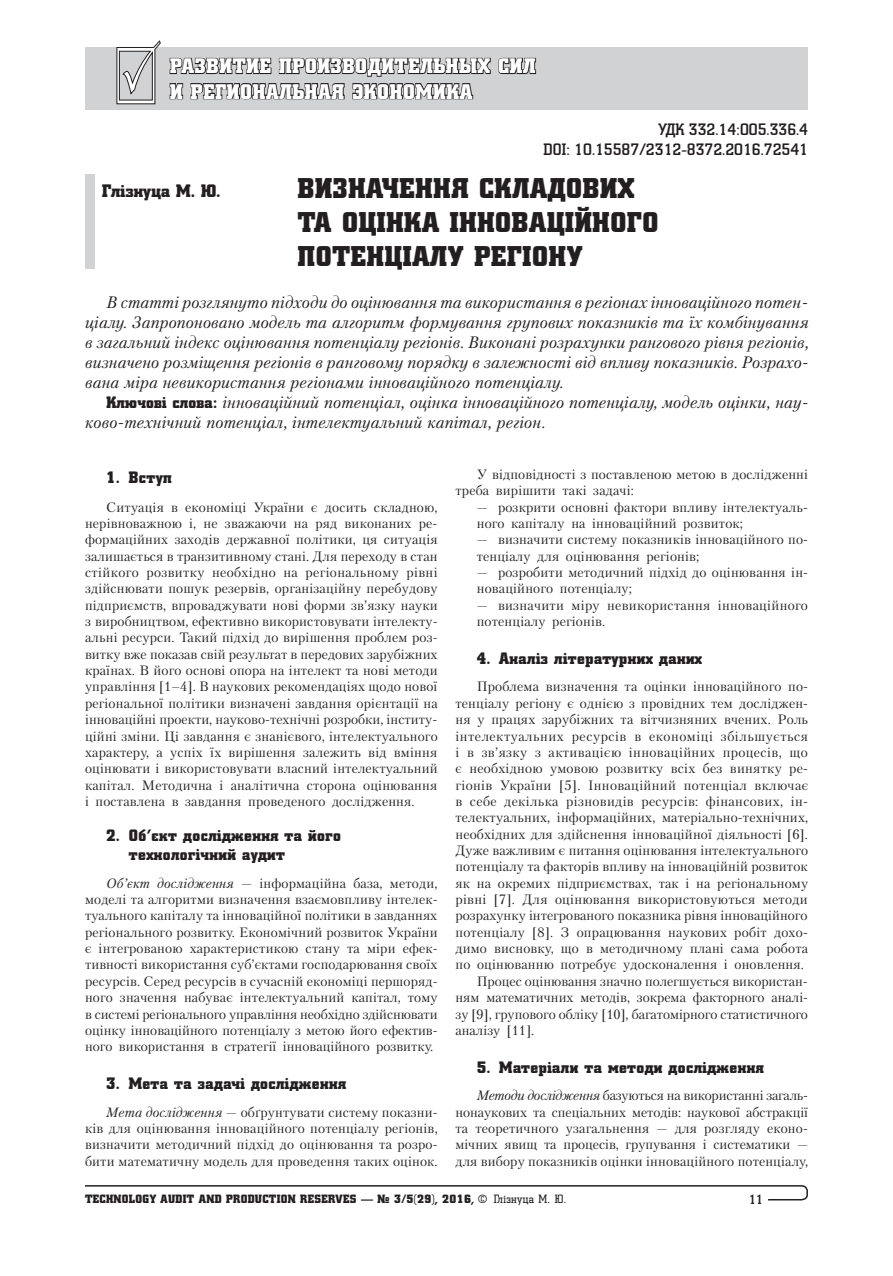
<style>
.page{position:relative;width:893px;height:1276px;background:#fff}
.page>*{position:absolute;margin:0;border:0;box-sizing:border-box;transform-origin:0 0}
.t1{font:28.5px/34.2px "Coliseum Black C";letter-spacing:.025em;color:#231f20}
.t2{font:21px/25.2px "Coliseum Black C";letter-spacing:.035em;color:#fff}
.t3{font:18px "Coliseum Black C";color:#231f20}
.t4{font:italic 16.5px/20.1px "Petersburg C";letter-spacing:.01em;color:#231f20;text-align:justify}
.t5{font:16.5px/18.8px "Coliseum Black C";letter-spacing:.025em;color:#231f20}
.t6{font:700 16.5px/19.8px "Coliseum C";color:#231f20;text-align:right}
.t7{font:13.5px/16.4px "Petersburg C";letter-spacing:.01em;color:#231f20}
.t8{font:13.5px "Petersburg C";letter-spacing:.04em;color:#231f20}
.t9{font:13.5px "Petersburg C";letter-spacing:.03em;color:#231f20}
.t10{font:700 13.5px "Coliseum C";color:#231f20}
.t11{font:12px "Coliseum Black C";letter-spacing:.025em;color:#231f20}
.s1{font-family:"Coliseum Black C";font-style:normal}
.s2{font-style:italic}
.s3{font-family:"Coliseum C"}
</style>
<div class="page">
<svg style="left:85px;top:1185px;width:723px;height:16px"></svg>
<div style="left:85px;top:48px;width:723px;height:62px;background:#d1d2d4"></div>
<svg style="left:498px;top:57px;width:39px;height:18px"></svg>
<svg style="left:169px;top:57px;width:322px;height:43px"></svg>
<svg style="left:116px;top:40px;width:45px;height:65px"></svg>
<div style="left:85px;top:174px;width:10px;height:95px;background:#d1d2d4"></div>
<h2 class="t2" style="left:170px;top:54px;width:367px">РАЗВИТИЕ ПРОИЗВОДИТЕЛЬНЫХ СИЛ<br>И РЕГИОНАЛЬНАЯ ЭКОНОМИКА</h2>
<p class="t6" style="left:544px;top:120px;width:266px">УДК 332.14:005.336.4<br>DOI: 10.15587/2312-8372.2016.72541</p>
<h1 class="t1" style="left:298px;top:171px;width:362px">ВИЗНАЧЕННЯ СКЛАДОВИХ<br>ТА ОЦІНКА ІННОВАЦІЙНОГО<br>ПОТЕНЦІАЛУ РЕГІОНУ</h1>
<p class="t4" style="left:85px;top:292px;width:725px;text-indent:21px">В статті розглянуто підходи до оцінювання та використання в регіонах інноваційного потен&shy;ціалу. Запропоновано модель та алгоритм формування групових показників та їх комбінування в загальний індекс оцінювання потенціалу регіонів. Виконані розрахунки рангового рівня регіонів, визначено розміщення регіонів в ранговому порядку в залежності від впливу показників. Розрахо&shy;вана міра невикористання регіонами інноваційного потенціалу.</p>
<p class="t4" style="left:85px;top:392px;width:725px;text-indent:21px"><span class="s1">КЛЮЧОВI СЛОВА:</span> інноваційний потенціал, оцінка інноваційного потенціалу, модель оцінки, нау&shy;ково- технічний потенціал, інтелектуальний капітал, регіон.</p>
<h3 class="t3" style="left:102px;top:181px;width:120px">ГЛІЗНУЦА М. Ю.</h3>
<p class="t5" style="left:106px;top:468px;width:67px">1. В СТУП</p>
<p class="t7" style="left:85px;top:498px;width:354px;text-align:justify;text-indent:21px">Ситуація в економіці України є досить складною, нерівноважною і, не зважаючи на ряд виконаних ре&shy;формаційних заходів державної політики, ця ситуація залишається в транзитивному стані. Для переходу в стан стійкого розвитку необхідно на регіональному рівні здійснювати пошук резервів, організаційну перебудову підприємств, впроваджувати нові форми зв’язку науки з виробництвом, ефективно використовувати інтелекту&shy;альні ресурси. Такий підхід до вирішення проблем роз&shy;витку вже показав свій результат в передових зарубіжних країнах. В його основі опора на інтелект та нові методи управління [1–4]. В наукових рекомендаціях щодо нової регіональної політики визначені завдання орієнтації на інноваційні проекти, науково-технічні розробки, інститу&shy;ційні зміни. Ці завдання є знанієвого, інтелектуального характеру, а успіх їх вирішення залежить від вміння оцінювати і використовувати власний інтелектуальний капітал. Методична і аналітична сторона оцінювання і поставлена в завдання проведеного дослідження.</p>
<p class="t5" style="left:129px;top:826px;width:214px;text-indent:-23px">2. О Б’ЄКТ ДОСЛІДЖЕННЯ ТА ЙОГО<br>ТЕХНОЛОГІЧНИЙ АУДИТ</p>
<p class="t7" style="left:85px;top:874px;width:354px;text-align:justify;text-indent:21px"><span class="s2">Об’єкт дослідження</span> — інформаційна база, методи, моделі та алгоритми визначення взаємовпливу інтелек&shy;туального капіталу та інноваційної політики в завданнях регіонального розвитку. Економічний розвиток України є інтегрованою характеристикою стану та міри ефек&shy;тивності використання суб’єктами господарювання своїх ресурсів. Серед ресурсів в сучасній економіці першоряд&shy;ного значення набуває інтелектуальний капітал, тому в системі регіонального управління необхідно здійснювати оцінку інноваційного потенціалу з метою його ефектив&shy;ного використання в стратегії інноваційного розвитку.</p>
<p class="t5" style="left:106px;top:1074px;width:241px">3. МЕТА ТА ЗАДАЧІ ДОСЛІДЖЕННЯ</p>
<p class="t7" style="left:85px;top:1103px;width:354px;text-align:justify;text-indent:21px"><span class="s2">Мета дослідження</span> — обґрунтувати систему показни&shy;ків для оцінювання інноваційного потенціалу регіонів, визначити методичний підхід до оцінювання та розро&shy;бити математичну модель для проведення таких оцінок.</p>
<p class="t7" style="left:455px;top:466px;width:354px;text-indent:21px">У відповідності з поставленою метою в дослідженні треба вирішити такі задачі:</p>
<p class="t7" style="left:477px;top:498px;width:333px">— розкрити основні фактори впливу інтелектуаль&shy;ного капіталу на інноваційний розвиток;</p>
<p class="t7" style="left:477px;top:531px;width:333px">— визначити систему показників інноваційного по&shy;тенціалу для оцінювання регіонів;</p>
<p class="t7" style="left:477px;top:564px;width:333px">— розробити методичний підхід до оцінювання ін&shy;новаційного потенціалу;</p>
<p class="t7" style="left:477px;top:596px;width:333px">— визначити міру невикористання інноваційного потенціалу регіонів.</p>
<p class="t5" style="left:477px;top:649px;width:227px">4. АНАЛІЗ ЛІТЕРАТУРНИХ ДАНИХ</p>
<p class="t7" style="left:477px;top:678px;width:333px">Проблема визначення та оцінки інноваційного по-</p>
<p class="t7" style="left:455px;top:695px;width:354px">тенціалу регіону є однією з провідних тем досліджен-</p>
<p class="t7" style="left:455px;top:711px;width:354px">ня у працях зарубіжних та вітчизняних вчених. Роль</p>
<p class="t8" style="left:455px;top:728px;width:354px">інтелектуальних ресурсів в економіці збільшується</p>
<p class="t9" style="left:455px;top:744px;width:354px">і в зв’язку з активацією інноваційних процесів, що</p>
<p class="t7" style="left:455px;top:760px;width:354px">є необхідною умовою розвитку всіх без винятку ре-</p>
<p class="t7" style="left:455px;top:776px;width:354px">гіонів України [5]. Інноваційний потенціал включає</p>
<p class="t7" style="left:455px;top:793px;width:354px">в себе декілька різновидів ресурсів: фінансових, ін-</p>
<p class="t7" style="left:455px;top:809px;width:354px">телектуальних, інформаційних, матеріально-технічних,</p>
<p class="t7" style="left:455px;top:825px;width:354px">необхідних для здійснення інноваційної діяльності [6].</p>
<p class="t7" style="left:455px;top:842px;width:354px">Дуже важливим є питання оцінювання інтелектуального</p>
<p class="t7" style="left:455px;top:858px;width:354px">потенціалу та факторів впливу на інноваційній розвиток</p>
<p class="t7" style="left:455px;top:874px;width:354px">як на окремих підприємствах, так і на регіональному</p>
<p class="t7" style="left:455px;top:891px;width:354px">рівні [7]. Для оцінювання використовуються методи</p>
<p class="t7" style="left:455px;top:907px;width:354px">розрахунку інтегрованого показника рівня інноваційного</p>
<p class="t7" style="left:455px;top:923px;width:354px">потенціалу [8]. З опрацювання наукових робіт дохо-</p>
<p class="t7" style="left:455px;top:940px;width:354px">димо висновку, що в методичному плані сама робота</p>
<p class="t7" style="left:455px;top:956px;width:350px">по оцінюванню потребує удосконалення і оновлення.</p>
<p class="t7" style="left:477px;top:972px;width:332px">Процес оцінювання значно полегшується використан-</p>
<p class="t7" style="left:455px;top:989px;width:354px">ням математичних методів, зокрема факторного аналі-</p>
<p class="t7" style="left:455px;top:1005px;width:354px">зу [9], групового обліку [10], багатомірного статистичного</p>
<p class="t7" style="left:455px;top:1022px;width:80px">аналізу [11].</p>
<p class="t5" style="left:477px;top:1057px;width:288px">5. МАТЕРІАЛИ ТА МЕТОДИ ДОСЛІДЖЕННЯ</p>
<p class="t7" style="left:455px;top:1087px;width:354px;text-align:justify;text-indent:21px"><span class="s2">Методи дослідження</span> базуються на використанні загаль&shy;нонаукових та спеціальних методів: наукової абстракції та теоретичного узагальнення — для розгляду еконо&shy;мічних явищ та процесів, групування і систематики — для вибору показників оцінки інноваційного потенціалу,</p>
<p class="t11" style="left:85px;top:1192px;width:483px">TECHNOLOGY AUDIT AND PRODUCTION RESERVES — № 3/5(29), 2016, <span class="s3">© Глізнуца М. Ю.</span></p>
<p class="t10" style="left:749px;top:1191px;width:16px">11</p>
</div>
